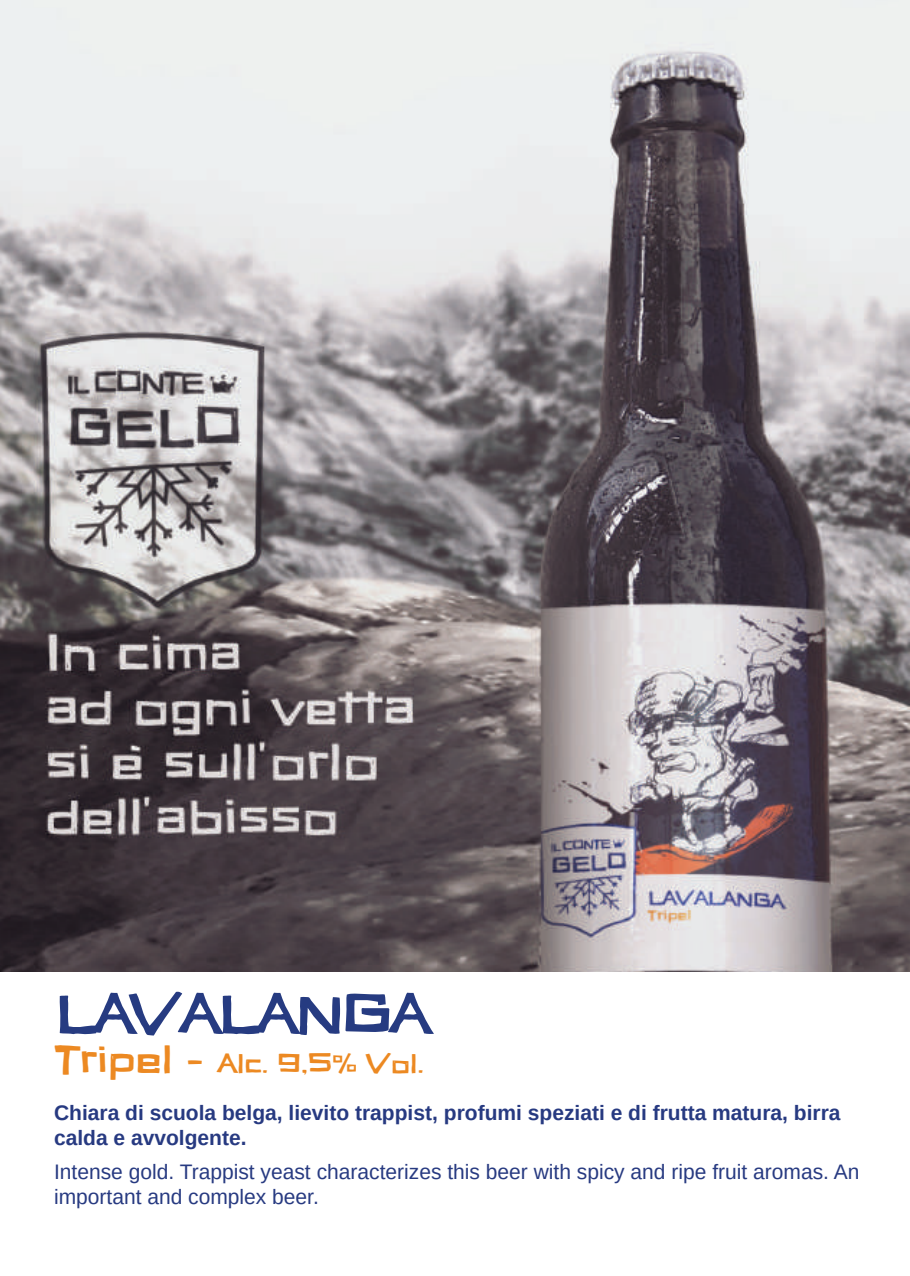
<style>
.page{position:relative;width:910px;height:1276px;background:#fff}
.page>*{position:absolute;margin:0;border:0;box-sizing:border-box;transform-origin:0 0}
.t1{font:50.7px "Vertigon";letter-spacing:-.05em;color:#263b81}
.t2{font:24px "Vertigon";color:#ec8922}
.t3{font:21px/25.2px "Liberation Sans";color:#273a81}
.t4{font:700 21px/25.2px "Liberation Sans";color:#273a81}
.s1{font-size:35.1px}
</style>
<div class="page">
<img style="left:0;top:0;width:909px;height:972px">
<h1 class="t1" style="left:53px;top:974px;width:377px">LAVALANGA</h1>
<p class="t2" style="left:53px;top:1044px;width:370px"><span class="s1">Tripel -</span> Alc. 9,5% Vol.</p>
<p class="t4" style="left:54px;top:1100px;width:788px">Chiara di scuola belga, lievito trappist, profumi speziati e di frutta matura, birra calda e avvolgente.</p>
<p class="t3" style="left:54px;top:1159px;width:807px">Intense gold. Trappist yeast characterizes this beer with spicy and ripe fruit aromas. An important and complex beer.</p>
</div>
